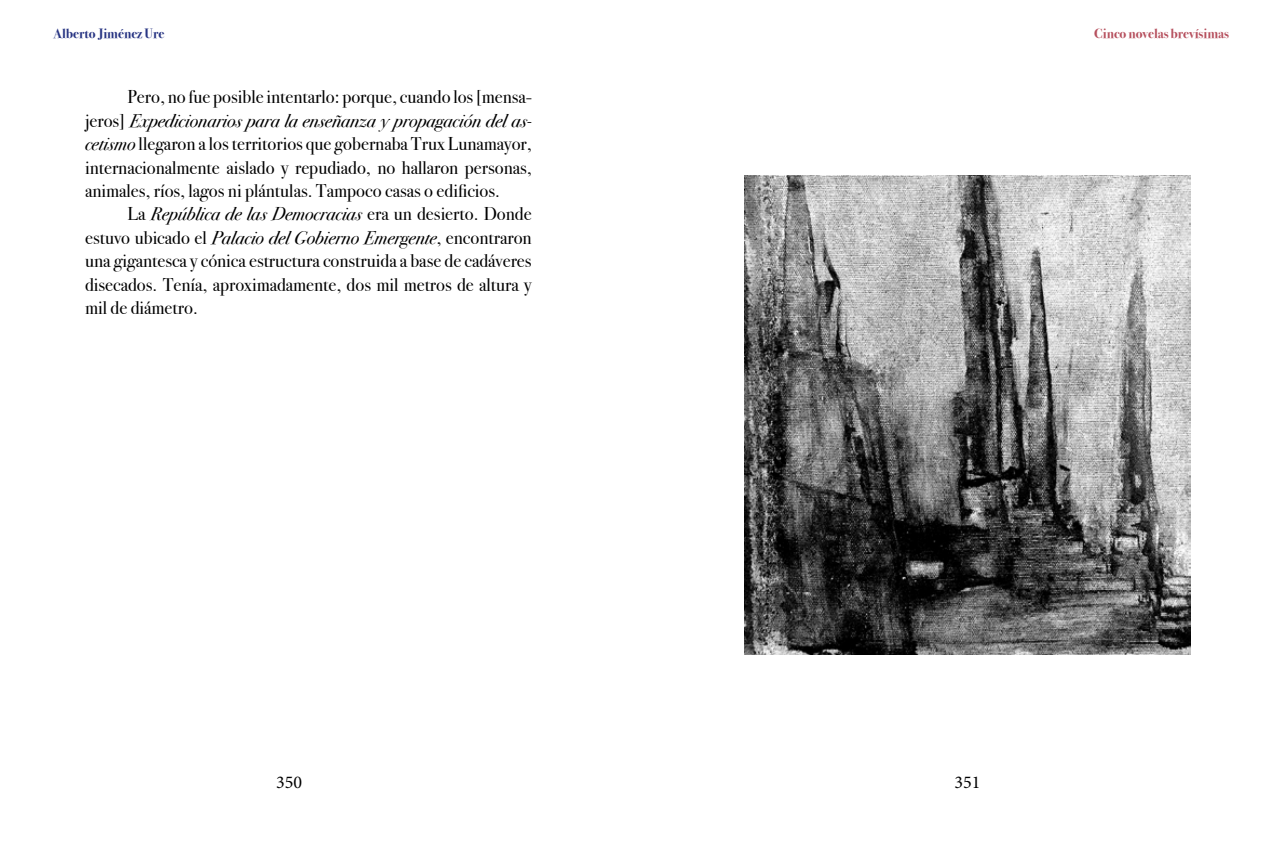
<style>
.page{position:relative;width:1276px;height:851px;background:#fff}
.page>*{position:absolute;margin:0;border:0;box-sizing:border-box;transform-origin:0 0}
.t1{font:18.6px/23.4px "Bodoni Svty Two ITCTT";color:#000;text-align:justify}
.t2{font:18px "Minion Pro";color:#000}
.t3{font:700 13.5px "Bodoni Svty Two ITCTT";color:#b6505e}
.t4{font:700 13.5px "Bodoni Svty Two ITCTT";color:#283583}
.s1{font-style:italic}
</style>
<div class="page">
<img style="left:744px;top:175px;width:447px;height:479px">
<p class="t4" style="left:53px;top:22px;width:113px">Alberto Jiménez Ure</p>
<p class="t3" style="left:1094px;top:22px;width:136px">Cinco novelas brevísimas</p>
<p class="t1" style="left:85px;top:83px;width:448px;text-indent:43px">Pero, no fue posible intentarlo: porque, cuando los [mensa&shy;jeros] <span class="s1">Expedicionarios para la enseñanza y propagación del as&shy;cetismo</span> llegaron a los territorios que gobernaba Trux Lunamayor, internacionalmente aislado y repudiado, no hallaron personas, animales, ríos, lagos ni plántulas. Tampoco casas o edificios.</p>
<p class="t1" style="left:85px;top:200px;width:448px;text-indent:43px">La <span class="s1">República de las Democracias</span> era un desierto. Donde estuvo ubicado el <span class="s1">Palacio del Gobierno Emergente</span>, encontraron una gigantesca y cónica estructura construida a base de cadáveres disecados. Tenía, aproximadamente, dos mil metros de altura y mil de diámetro.</p>
<p class="t2" style="left:276px;top:769px;width:27px">350</p>
<p class="t2" style="left:954px;top:769px;width:27px">351</p>
</div>
